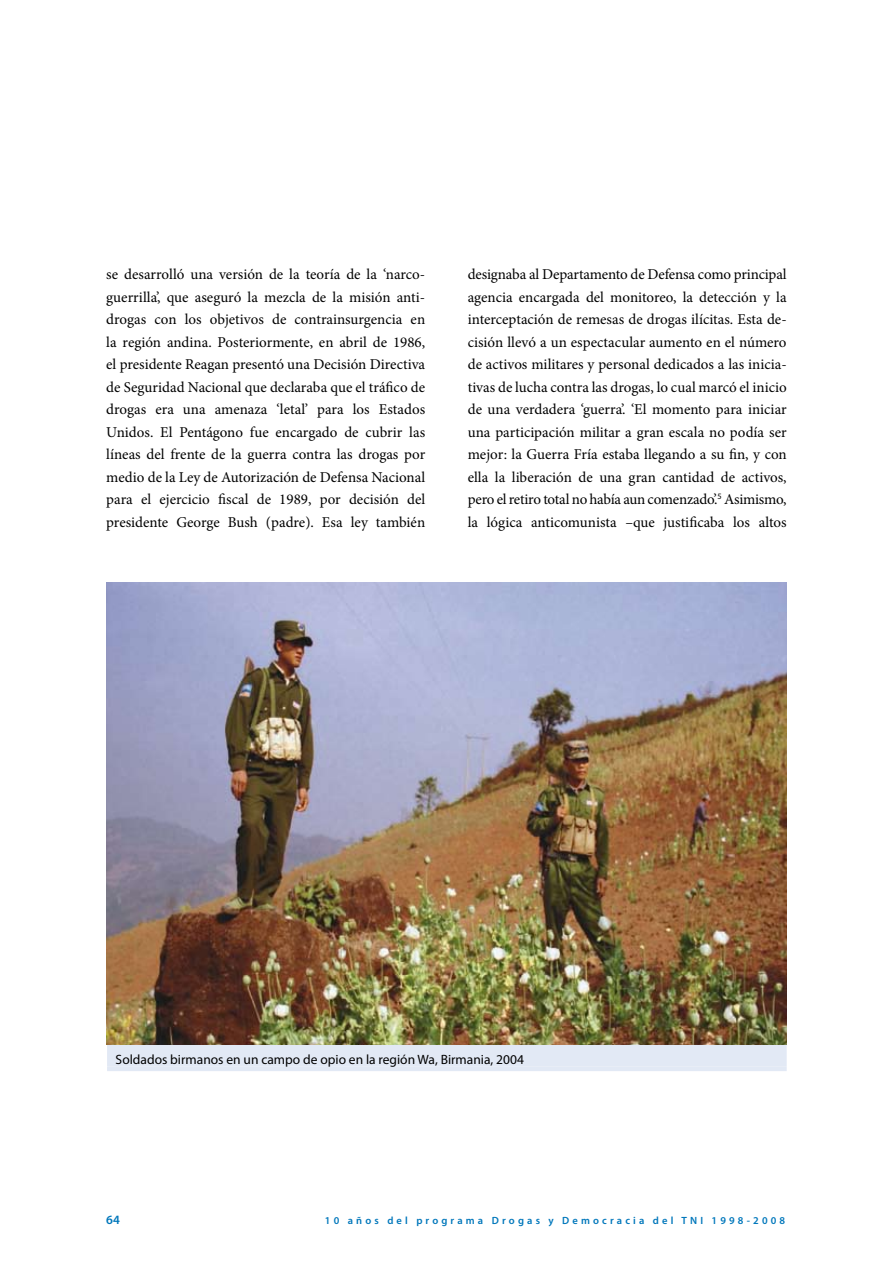
<style>
.page{position:relative;width:893px;height:1263px;background:#fff}
.page>*{position:absolute;margin:0;border:0;box-sizing:border-box;transform-origin:0 0}
.t1{font:15px/22.5px "Minion Pro";color:#000;text-align:justify}
.t2{font:13.5px "Myriad Pro";color:#000}
.t3{font:600 12.75px "Myriad Pro";color:#07b}
.t4{font:600 10.5px "Myriad Pro";letter-spacing:.3em;color:#07b}
</style>
<div class="page">
<div style="left:107px;top:1043px;width:680px;height:24px;background:#e2e9f5"></div>
<hr style="left:107px;top:1067px;width:680px;height:4px;background:#e2e9f5">
<img style="left:106px;top:583px;width:681px;height:461px">
<p class="t1" style="left:106px;top:263px;width:320px">se desarrolló una versión de la teoría de la ‘narco&shy;guerrilla’, que aseguró la mezcla de la misión anti&shy;drogas con los objetivos de contrainsurgencia en la región andina. Posteriormente, en abril de 1986, el presidente Reagan presentó una Decisión Directiva de Seguridad Nacional que declaraba que el tráfico de drogas era una amenaza ‘letal’ para los Estados Unidos. El Pentágono fue encargado de cubrir las líneas del frente de la guerra contra las drogas por medio de la Ley de Autorización de Defensa Nacional para el ejercicio fiscal de 1989, por decisión del presidente George Bush (padre). Esa ley también</p>
<p class="t1" style="left:468px;top:263px;width:320px">designaba al Departamento de Defensa como principal agencia encargada del monitoreo, la detección y la interceptación de remesas de drogas ilícitas. Esta de&shy;cisión llevó a un espectacular aumento en el número de activos militares y personal dedicados a las inicia&shy;tivas de lucha contra las drogas, lo cual marcó el inicio de una verdadera ‘guerra’. ‘El momento para iniciar una participación militar a gran escala no podía ser mejor: la Guerra Fría estaba llegando a su fin, y con ella la liberación de una gran cantidad de activos, pero el retiro total no había aun comenzado’.<sup>5</sup> Asimismo, la lógica anticomunista –que justificaba los altos</p>
<p class="t2" style="left:116px;top:1051px;width:410px">Soldados birmanos en un campo de opio en la región Wa, Birmania, 2004</p>
<p class="t3" style="left:106px;top:1212px;width:8px">64</p>
<p class="t4" style="left:325px;top:1214px;width:462px">10 años del programa Drogas y Democracia del TNI 1998-2008</p>
</div>
